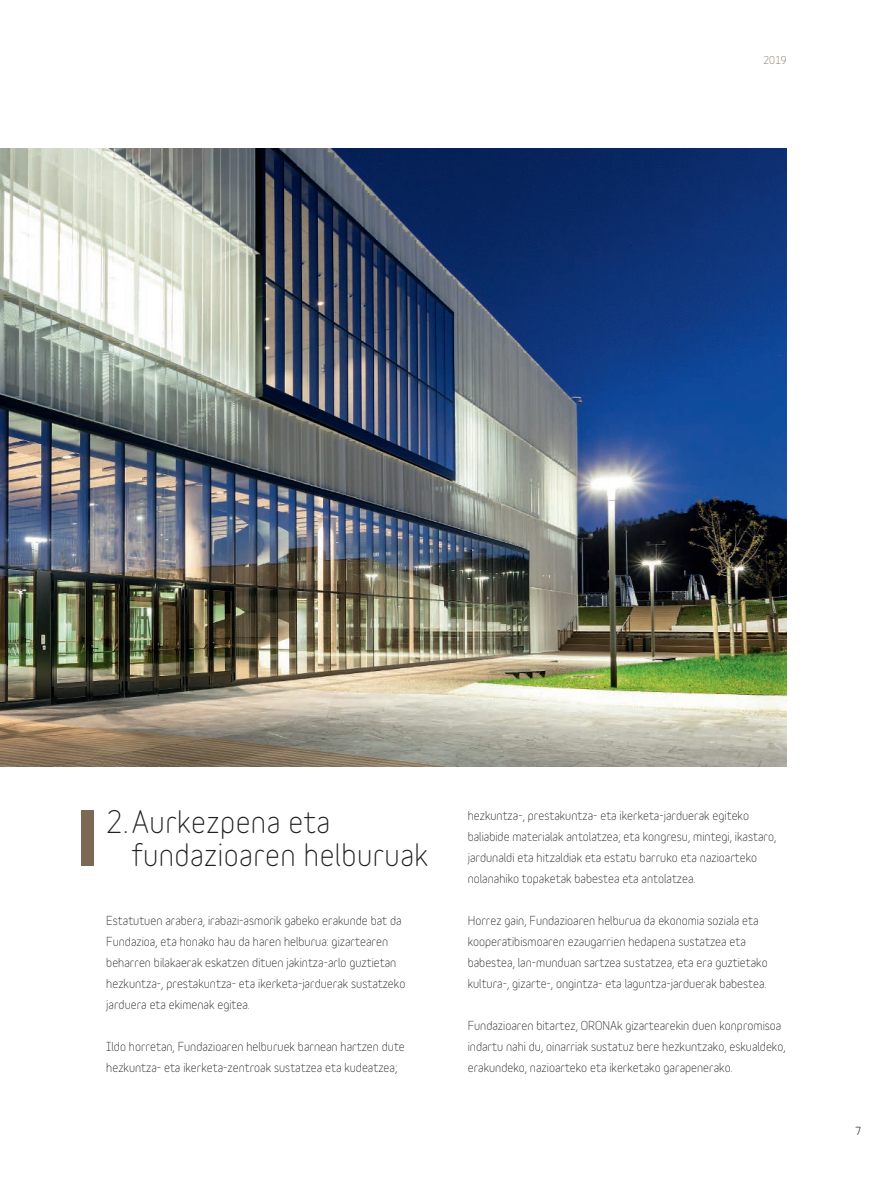
<style>
.page{position:relative;width:893px;height:1178px;background:#fff}
.page>*{position:absolute;margin:0;border:0;box-sizing:border-box;transform-origin:0 0}
.t1{font:30px/33px "Variable";letter-spacing:.015em;color:#231f20}
.t2{font:12px/21px "Variable";color:#231f20}
.t3{font:10.5px "Variable";color:#7c6954}
.t4{font:700 10.5px "Variable";color:#231f20}
</style>
<div class="page">
<div style="left:81px;top:810px;width:13px;height:55px;background:#7c6954"></div>
<img style="left:0;top:149px;width:787px;height:618px">
<p class="t3" style="left:763px;top:52px;width:25px">2019</p>
<h1 class="t1" style="left:132px;top:802px;width:298px;text-indent:-26px">2. Aurkezpena eta fundazioaren helburuak</h1>
<p class="t2" style="left:106px;top:909px;width:301px">Estatutuen arabera, irabazi-asmorik gabeko erakunde bat da Fundazioa, eta honako hau da haren helburua: gizartearen beharren bilakaerak eskatzen dituen jakintza-arlo guztietan hezkuntza-, prestakuntza- eta ikerketa-jarduerak sustatzeko jarduera eta ekimenak egitea.</p>
<p class="t2" style="left:106px;top:1035px;width:300px">Ildo horretan, Fundazioaren helburuek barnean hartzen dute hezkuntza- eta ikerketa-zentroak sustatzea eta kudeatzea;</p>
<p class="t2" style="left:468px;top:804px;width:310px">hezkuntza-, prestakuntza- eta ikerketa-jarduerak egiteko baliabide materialak antolatzea; eta kongresu, mintegi, ikastaro, jardunaldi eta hitzaldiak eta estatu barruko eta nazioarteko nolanahiko topaketak babestea eta antolatzea.</p>
<p class="t2" style="left:468px;top:909px;width:301px">Horrez gain, Fundazioaren helburua da ekonomia soziala eta kooperatibismoaren ezaugarrien hedapena sustatzea eta babestea, lan-munduan sartzea sustatzea, eta era guztietako kultura-, gizarte-, ongintza- eta laguntza-jarduerak babestea.</p>
<p class="t2" style="left:468px;top:1014px;width:319px">Fundazioaren bitartez, ORONAk gizartearekin duen konpromisoa indartu nahi du, oinarriak sustatuz bere hezkuntzako, eskualdeko, erakundeko, nazioarteko eta ikerketako garapenerako.</p>
<p class="t4" style="left:855px;top:1122px;width:8px">7</p>
</div>
